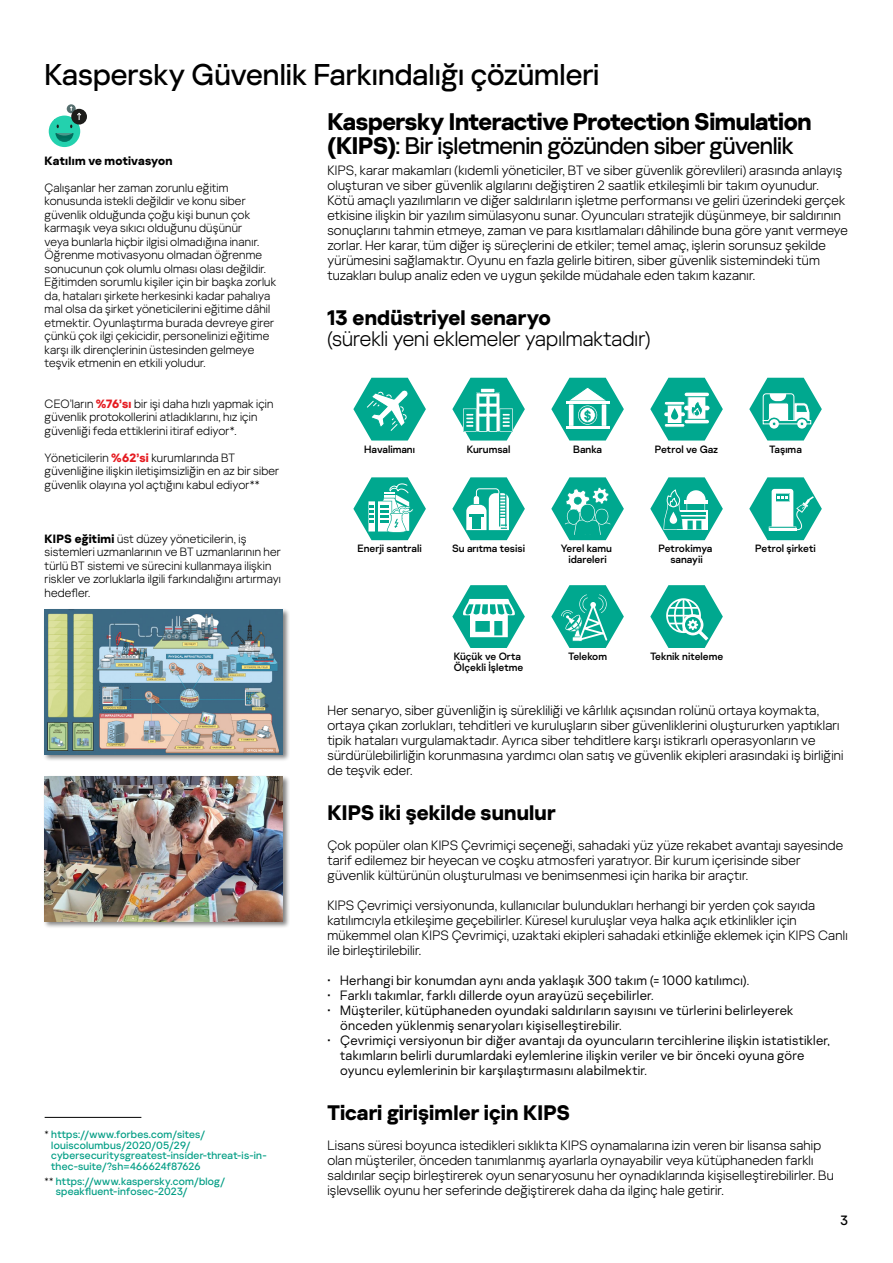
<style>
.page{position:relative;width:893px;height:1263px;background:#fff}
.page>*{position:absolute;margin:0;border:0;box-sizing:border-box;transform-origin:0 0}
.t1{font:500 30px "Kaspersky Sans Display";color:#000}
.t2{font:700 24px/24px "Kaspersky Sans Display";letter-spacing:-.015em;color:#000}
.t3{font:700 21px "Kaspersky Sans Display";letter-spacing:.005em;color:#000}
.t4{font:300 21px "Kaspersky Sans Display";letter-spacing:.005em;color:#000}
.t5{font:300 13.5px/15px "Kaspersky Sans Display";letter-spacing:.015em;color:#000}
.t6{font:300 13.5px/15px "Kaspersky Sans";letter-spacing:.02em;color:#000}
.t7{font:500 13.5px "Kaspersky Sans Display";color:#000}
.t8{font:700 12.6px "Kaspersky Sans";color:#00a88f}
.t9{font:300 12px/13.5px "Kaspersky Sans Display";letter-spacing:.015em;color:#000}
.t10{font:700 12px "Kaspersky Sans Display";letter-spacing:.02em;color:#000}
.t11{font:500 10.5px/10.5px "Kaspersky Sans Display";letter-spacing:.02em;color:#009d84}
.t12{font:10.5px/10.5px "Kaspersky Sans";color:#000;text-align:center}
.s1{font-weight:700;color:#e51b21}
.s2{font-weight:700}
.s3{font-weight:300;color:#000}
.s4{font-weight:500}
</style>
<div class="page">
<hr style="left:45px;top:1117px;width:96px;height:1px;background:#000">
<div style="left:49px;top:116px;width:31px;height:31px;background:#23d1ae;border-radius:50%"></div>
<div style="left:55px;top:124px;width:18px;height:18px;background:#006d5c;border-radius:50%"></div>
<svg style="left:50px;top:106px;width:29px;height:30px"></svg>
<svg style="left:50px;top:138px;width:29px;height:10px"></svg>
<div style="left:55px;top:119px;width:20px;height:14px;background:#23d1ae"></div>
<div style="left:67px;top:104px;width:9px;height:9px;background:#556e6e;border-radius:50%"></div>
<svg style="left:71px;top:109px;width:16px;height:16px"></svg>
<svg style="left:70px;top:106px;width:12px;height:22px"></svg>
<div style="left:43px;top:608px;width:247px;height:154px;background:#000;opacity:.5"></div>
<img style="left:45px;top:610px;width:238px;height:144px">
<div style="left:43px;top:775px;width:247px;height:153px;background:#000;opacity:.5"></div>
<img style="left:45px;top:777px;width:238px;height:144px">
<svg style="left:353px;top:477px;width:73px;height:63px"></svg>
<svg style="left:452px;top:378px;width:73px;height:62px"></svg>
<svg style="left:353px;top:378px;width:73px;height:62px"></svg>
<svg style="left:551px;top:378px;width:73px;height:62px"></svg>
<svg style="left:650px;top:378px;width:73px;height:62px"></svg>
<svg style="left:749px;top:378px;width:73px;height:62px"></svg>
<svg style="left:749px;top:477px;width:73px;height:63px"></svg>
<svg style="left:551px;top:477px;width:73px;height:63px"></svg>
<svg style="left:650px;top:477px;width:73px;height:63px"></svg>
<hr style="left:684px;top:500px;width:24px;height:3px;background:#fff">
<svg style="left:452px;top:477px;width:73px;height:63px"></svg>
<svg style="left:452px;top:585px;width:73px;height:63px"></svg>
<svg style="left:551px;top:585px;width:73px;height:63px"></svg>
<svg style="left:650px;top:585px;width:73px;height:63px"></svg>
<h1 class="t1" style="left:45px;top:53px;width:556px">Kaspersky Güvenlik Farkındalığı çözümleri</h1>
<p class="t10" style="left:45px;top:151px;width:129px">Katılım ve motivasyon</p>
<p class="t9" style="left:45px;top:180px;width:233px">Çalışanlar her zaman zorunlu eğitim konusunda istekli değildir ve konu siber güvenlik olduğunda çoğu kişi bunun çok karmaşık veya sıkıcı olduğunu düşünür<br>veya bunlarla hiçbir ilgisi olmadığına inanır.<br>Öğrenme motivasyonu olmadan öğrenme sonucunun çok olumlu olması olası değildir.<br>Eğitimden sorumlu kişiler için bir başka zorluk da, hataları şirkete herkesinki kadar pahalıya mal olsa da şirket yöneticilerini eğitime dâhil etmektir. Oyunlaştırma burada devreye girer çünkü çok ilgi çekicidir, personelinizi eğitime karşı ilk dirençlerinin üstesinden gelmeye teşvik etmenin en etkili yoludur.</p>
<p class="t9" style="left:45px;top:396px;width:230px">CEO’ların <span class="s1">%76’sı</span> bir işi daha hızlı yapmak için güvenlik protokollerini atladıklarını, hız için güvenliği feda ettiklerini itiraf ediyor*.</p>
<p class="t9" style="left:45px;top:450px;width:236px">Yöneticilerin <span class="s1">%62’si</span> kurumlarında BT güvenliğine ilişkin iletişimsizliğin en az bir siber güvenlik olayına yol açtığını kabul ediyor**</p>
<p class="t9" style="left:45px;top:531px;width:238px"><span class="s2">KIPS eğitimi</span> üst düzey yöneticilerin, iş sistemleri uzmanlarının ve BT uzmanlarının her türlü BT sistemi ve sürecini kullanmaya ilişkin riskler ve zorluklarla ilgili farkındalığını artırmayı hedefler.</p>
<p class="t11" style="left:51px;top:1129px;width:217px;text-indent:-7px"><span class="s3">*</span> https://www.forbes.com/sites/ louiscolumbus/2020/05/29/ cybersecuritysgreatest-insider-threat-is-in&shy;thec-suite/?sh=466624f87626</p>
<p class="t11" style="left:56px;top:1175px;width:171px;text-indent:-11px"><span class="s3">**</span> https://www.kaspersky.com/blog/ speakfluent-infosec-2023/</p>
<h2 class="t2" style="left:327px;top:108px;width:486px">Kaspersky Interactive Protection Simulation (KIPS)<span class="s4">: Bir işletmenin gözünden siber güvenlik</span></h2>
<p class="t5" style="left:327px;top:162px;width:522px">KIPS, karar makamları (kıdemli yöneticiler, BT ve siber güvenlik görevlileri) arasında anlayış oluşturan ve siber güvenlik algılarını değiştiren 2 saatlik etkileşimli bir takım oyunudur.<br>Kötü amaçlı yazılımların ve diğer saldırıların işletme performansı ve geliri üzerindeki gerçek etkisine ilişkin bir yazılım simülasyonu sunar. Oyuncuları stratejik düşünmeye, bir saldırının sonuçlarını tahmin etmeye, zaman ve para kısıtlamaları dâhilinde buna göre yanıt vermeye zorlar. Her karar, tüm diğer iş süreçlerini de etkiler; temel amaç, işlerin sorunsuz şekilde yürümesini sağlamaktır. Oyunu en fazla gelirle bitiren, siber güvenlik sistemindeki tüm tuzakları bulup analiz eden ve uygun şekilde müdahale eden takım kazanır.</p>
<h3 class="t3" style="left:327px;top:301px;width:225px">13 endüstriyel senaryo</h3>
<h3 class="t4" style="left:327px;top:324px;width:325px">(sürekli yeni eklemeler yapılmaktadır)</h3>
<p class="t12" style="left:364px;top:444px;width:52px">Havalimanı</p>
<p class="t12" style="left:467px;top:444px;width:45px">Kurumsal</p>
<p class="t8" style="left:584px;top:407px;width:9px">$</p>
<p class="t12" style="left:573px;top:444px;width:31px">Banka</p>
<p class="t12" style="left:655px;top:444px;width:65px">Petrol ve Gaz</p>
<p class="t12" style="left:769px;top:444px;width:34px">Taşıma</p>
<p class="t12" style="left:358px;top:544px;width:66px">Enerji santrali</p>
<p class="t12" style="left:452px;top:544px;width:75px">Su arıtma tesisi</p>
<p class="t12" style="left:561px;top:544px;width:53px">Yerel kamu idareleri</p>
<p class="t12" style="left:658px;top:544px;width:56px">Petrokimya sanayii</p>
<p class="t12" style="left:755px;top:544px;width:62px">Petrol şirketi</p>
<p class="t12" style="left:454px;top:651px;width:71px;text-align:left">Küçük ve Orta<br>Ölçekli İşletme</p>
<p class="t12" style="left:568px;top:651px;width:40px">Telekom</p>
<p class="t12" style="left:650px;top:651px;width:75px">Teknik niteleme</p>
<p class="t5" style="left:327px;top:702px;width:518px">Her senaryo, siber güvenliğin iş sürekliliği ve kârlılık açısından rolünü ortaya koymakta, ortaya çıkan zorlukları, tehditleri ve kuruluşların siber güvenliklerini oluştururken yaptıkları tipik hataları vurgulamaktadır. Ayrıca siber tehditlere karşı istikrarlı operasyonların ve sürdürülebilirliğin korunmasına yardımcı olan satış ve güvenlik ekipleri arasındaki iş birliğini de teşvik eder.</p>
<h3 class="t3" style="left:327px;top:796px;width:230px">KIPS iki şekilde sunulur</h3>
<p class="t5" style="left:327px;top:837px;width:517px">Çok popüler olan KIPS Çevrimiçi seçeneği, sahadaki yüz yüze rekabet avantajı sayesinde tarif edilemez bir heyecan ve coşku atmosferi yaratıyor. Bir kurum içerisinde siber güvenlik kültürünün oluşturulması ve benimsenmesi için harika bir araçtır.</p>
<p class="t5" style="left:327px;top:897px;width:522px">KIPS Çevrimiçi versiyonunda, kullanıcılar bulundukları herhangi bir yerden çok sayıda katılımcıyla etkileşime geçebilirler. Küresel kuruluşlar veya halka açık etkinlikler için mükemmel olan KIPS Çevrimiçi, uzaktaki ekipleri sahadaki etkinliğe eklemek için KIPS Canlı ile birleştirilebilir.</p>
<p class="t6" style="left:327px;top:973px;width:423px">• Herhangi bir konumdan aynı anda yaklaşık 300 takım (= 1000 katılımcı).</p>
<p class="t6" style="left:327px;top:988px;width:328px">• Farklı takımlar, farklı dillerde oyun arayüzü seçebilirler.</p>
<p class="t6" style="left:340px;top:1003px;width:455px;text-indent:-13px">• Müşteriler, kütüphaneden oyundaki saldırıların sayısını ve türlerini belirleyerek önceden yüklenmiş senaryoları kişiselleştirebilir.</p>
<p class="t6" style="left:340px;top:1033px;width:491px;text-indent:-13px">• Çevrimiçi versiyonun bir diğer avantajı da oyuncuların tercihlerine ilişkin istatistikler, takımların belirli durumlardaki eylemlerine ilişkin veriler ve bir önceki oyuna göre oyuncu eylemlerinin bir karşılaştırmasını alabilmektir.</p>
<h3 class="t3" style="left:327px;top:1096px;width:244px">Ticari girişimler için KIPS</h3>
<p class="t5" style="left:327px;top:1137px;width:508px">Lisans süresi boyunca istedikleri sıklıkta KIPS oynamalarına izin veren bir lisansa sahip olan müşteriler, önceden tanımlanmış ayarlarla oynayabilir veya kütüphaneden farklı saldırılar seçip birleştirerek oyun senaryosunu her oynadıklarında kişiselleştirebilirler. Bu işlevsellik oyunu her seferinde değiştirerek daha da ilginç hale getirir.</p>
<p class="t7" style="left:841px;top:1211px;width:9px">3</p>
</div>
